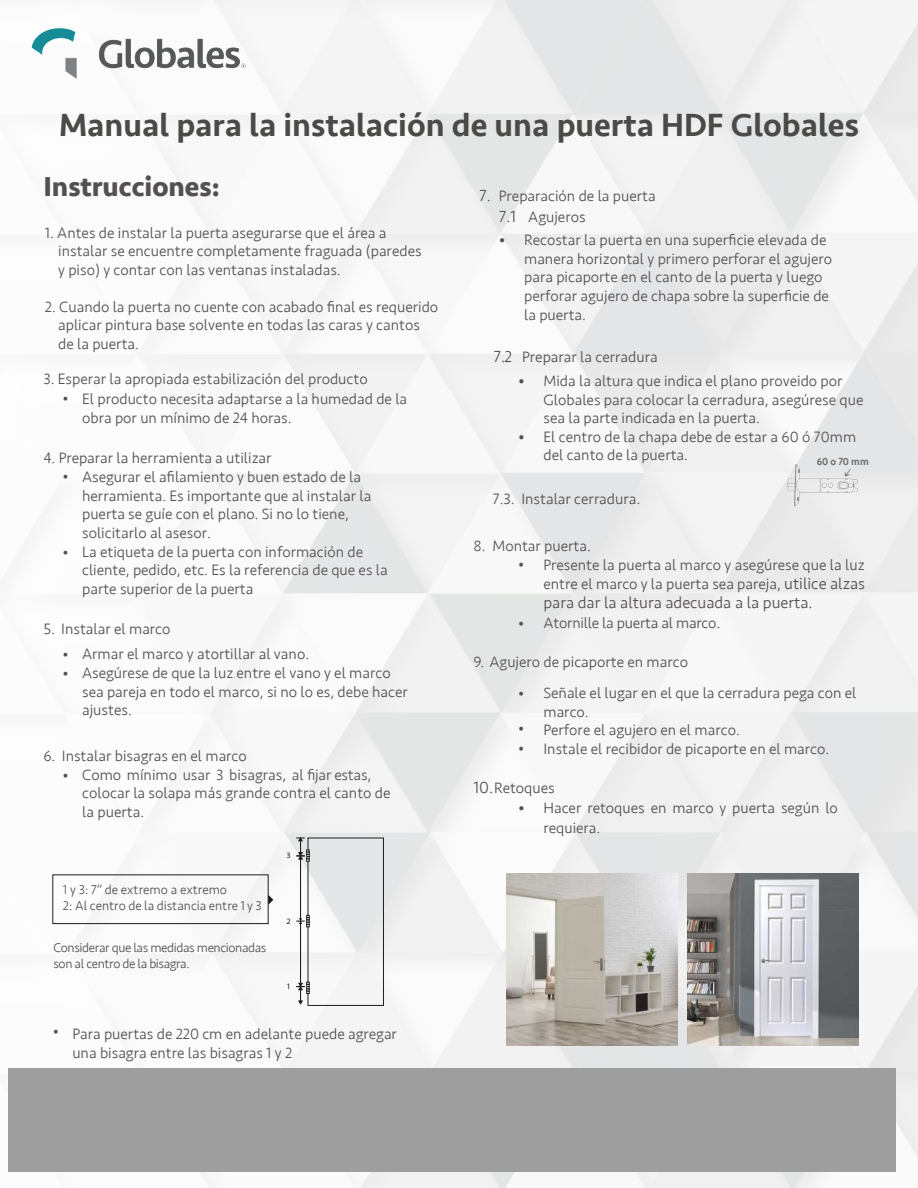
<style>
.page{position:relative;width:918px;height:1188px;background:#fff}
.page>*{position:absolute;margin:0;border:0;box-sizing:border-box;transform-origin:0 0}
.t1{font:500 33px "Seravek";color:#4a4a49}
.t2{font:700 28.2px "Seravek";color:#545051}
.t3{font:300 16.95px "Seravek";color:#545051}
.t4{font:300 16.5px "Seravek";color:#544f51}
.t5{font:300 15.45px/18.6px "Seravek";color:#545051}
.t6{font:300 13.2px/15.9px "Seravek";letter-spacing:-.03em;color:#545051}
.t7{font:300 13.2px/15.9px "Seravek";color:#545051}
.t8{font:500 10.65px "Seravek";color:#717070;scale:.94 1}
.t9{font:8.25px "Myriad Pro";color:#1d1d1b}
.s1{font-size:16.5px}
.s2{font-size:16.5px;color:#544f51}
.s3{font-size:16.95px}
</style>
<div class="page">
<img style="left:8px;top:0;width:910px;height:1188px">
<img style="left:15px;top:14px;width:248px;height:79px">
<img style="left:785px;top:462px;width:76px;height:48px">
<img style="left:688px;top:874px;width:171px;height:171px">
<img style="left:506px;top:874px;width:172px;height:171px">
<div style="left:308px;top:838px;width:76px;height:168px;border:1px solid #1d1d1b"></div>
<svg style="left:296px;top:982px;width:13px;height:22px"></svg>
<svg style="left:296px;top:837px;width:13px;height:25px"></svg>
<svg style="left:296px;top:915px;width:13px;height:12px"></svg>
<hr style="left:300px;top:859px;width:1px;height:124px;background:#1d1d1b">
<svg style="left:269px;top:895px;width:4px;height:10px"></svg>
<div style="left:52px;top:874px;width:217px;height:50px;border:1px solid #1d1d1b"></div>
<div style="left:8px;top:1068px;width:888px;height:103px;background:#9e9e9e"></div>
<h1 class="t1" style="left:59px;top:105px;width:801px">Manual para la instalación de una puerta HDF Globales</h1>
<h2 class="t2" style="left:43px;top:164px;width:178px">Instrucciones:</h2>
<p class="t5" style="left:58px;top:224px;width:365px;text-indent:-13px">1. Antes de instalar la puerta asegurarse que el área a instalar se encuentre completamente fraguada (paredes y piso) y contar con las ventanas instaladas.</p>
<p class="t5" style="left:58px;top:297px;width:382px;text-indent:-13px">2. Cuando la puerta no cuente con acabado final es requerido aplicar pintura base solvente en todas las caras y cantos de la puerta.</p>
<p class="t5" style="left:63px;top:370px;width:307px;text-indent:-19px">3. Esperar la apropiada estabilización del producto •</p>
<p class="t5" style="left:82px;top:390px;width:327px">El producto necesita adaptarse a la humedad de la obra por un mínimo de 24 horas.</p>
<p class="t5" style="left:63px;top:448px;width:211px;text-indent:-19px">4. Preparar la herramienta a utilizar •</p>
<p class="t5" style="left:82px;top:468px;width:307px">Asegurar el afilamiento y buen estado de la herramienta. Es importante que al instalar la puerta se guíe con el plano. Si no lo tiene, solicitarlo al asesor.<br>La etiqueta de la puerta con información de cliente, pedido, etc. Es la referencia de que es la parte superior de la puerta</p>
<p class="t5" style="left:63px;top:543px;width:8px">•</p>
<p class="t5" style="left:43px;top:620px;width:129px">5. Instalar el marco</p>
<p class="t5" style="left:63px;top:645px;width:8px">•</p>
<p class="t5" style="left:63px;top:664px;width:8px">•</p>
<p class="t5" style="left:82px;top:645px;width:327px">Armar el marco y atortillar al vano.<br>Asegúrese de que la luz entre el vano y el marco sea pareja en todo el marco, si no lo es, debe hacer ajustes.</p>
<p class="t5" style="left:43px;top:747px;width:205px">6. Instalar bisagras en el marco</p>
<p class="t5" style="left:82px;top:766px;width:310px;text-indent:-20px">• Como mínimo usar 3 bisagras, al fijar estas, colocar la solapa más grande contra el canto de la puerta.</p>
<p class="t9" style="left:287px;top:850px;width:6px">3</p>
<p class="t7" style="left:63px;top:882px;width:200px">1 y 3: 7” de extremo a extremo<br>2: Al centro de la distancia entre 1 y 3</p>
<p class="t6" style="left:53px;top:940px;width:215px">Considerar que las medidas mencionadas son al centro de la bisagra.</p>
<p class="t9" style="left:287px;top:916px;width:6px">2</p>
<p class="t9" style="left:287px;top:981px;width:6px">1</p>
<p class="t5" style="left:72px;top:1025px;width:326px;text-indent:-20px">• Para puertas de 220 cm en adelante puede agregar una bisagra entre las bisagras 1 y 2</p>
<p class="t5" style="left:499px;top:186px;width:158px;line-height:21px;text-indent:-20px"><span class="s1">7.</span> Preparación de la puerta<br><span class="s1">7.1</span> Agujeros</p>
<p class="t5" style="left:524px;top:231px;width:310px">Recostar la puerta en una superficie elevada de manera horizontal y primero perforar el agujero para picaporte en el canto de la puerta y luego perforar agujero de chapa sobre la superficie de la puerta.</p>
<p class="t3" style="left:499px;top:229px;width:8px">•</p>
<p class="t5" style="left:543px;top:344px;width:301px;line-height:24.5px;text-indent:-50px"><span class="s1">7.2.</span> Preparar la cerradura<br>Mida la altura que indica el plano proveido por</p>
<p class="t5" style="left:543px;top:390px;width:322px">Globales para colocar la cerradura, asegúrese que sea la parte indicada en la puerta.<br>El centro de la chapa debe de estar a 60 ó 70mm del canto de la puerta.</p>
<p class="t3" style="left:518px;top:370px;width:8px">•</p>
<p class="t3" style="left:518px;top:426px;width:8px">•</p>
<p class="t8" style="left:817px;top:455px;width:57px">60 o 70 mm</p>
<p class="t5" style="left:493px;top:490px;width:149px">7.3. Instalar cerradura.</p>
<p class="t5" style="left:518px;top:538px;width:74px;line-height:17.1px;text-indent:-45px">8. Montar puerta. •</p>
<p class="t5" style="left:543px;top:556px;width:323px">Presente la puerta al marco y asegúrese que la luz entre el marco y la puerta sea pareja, <span class="s2">utilice alzas</span></p>
<p class="t4" style="left:543px;top:593px;width:271px">para dar la altura adecuada a la puerta.</p>
<p class="t5" style="left:543px;top:614px;width:178px">Atornille la puerta al marco.</p>
<p class="t5" style="left:474px;top:652px;width:216px">9. Agujero de picaporte en marco</p>
<p class="t5" style="left:518px;top:614px;width:8px">•</p>
<p class="t5" style="left:518px;top:684px;width:8px">•</p>
<p class="t5" style="left:518px;top:719px;width:8px;line-height:19.2px">• •</p>
<p class="t5" style="left:543px;top:684px;width:315px">Señale el lugar en el que la cerradura pega con el marco.<br>Perfore el agujero en el marco.<br>Instale el recibidor de picaporte en el marco.</p>
<p class="t5" style="left:474px;top:779px;width:83px"><span class="s3">10.</span> Retoques</p>
<p class="t3" style="left:518px;top:797px;width:8px">•</p>
<p class="t5" style="left:543px;top:798px;width:296px;line-height:20.2px">Hacer retoques en marco y puerta según lo requiera.</p>
</div>
